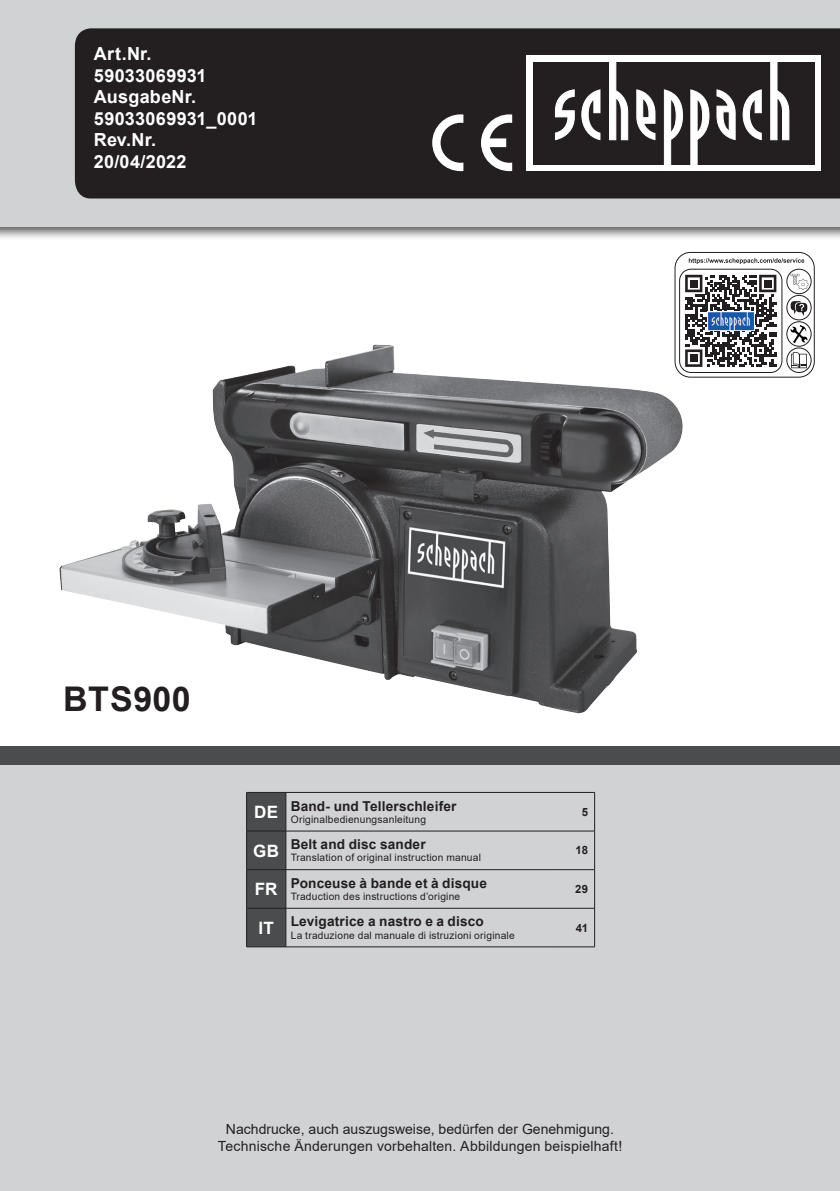
<style>
.page{position:relative;width:840px;height:1191px;background:#fff}
.page>*{position:absolute;margin:0;border:0;box-sizing:border-box;transform-origin:0 0}
.t1{font:700 34px "Arial";letter-spacing:.015em;color:#231f20}
.t2{font:700 18px/21.6px "Arial";letter-spacing:.015em;color:#fff}
.t3{font:14px/16.8px "Arial";letter-spacing:.01em;color:#231f20;text-align:center}
.t4{font:700 13.6px "Arial";letter-spacing:.01em;color:#231f20}
.t5{font:700 11.4px "Arial";color:#231f20}
.t6{font:10.2px "Arial";letter-spacing:.02em;color:#231f20}
.s1{font-size:17px;color:#fff}
</style>
<div class="page">
<img style="left:59px;top:346px;width:585px;height:367px">
<div style="left:0;top:0;width:839px;height:240px;background:#231f20;opacity:.75"></div>
<div style="left:0;top:0;width:839px;height:227px;background:#d1d2d4"></div>
<div style="left:75px;top:28px;width:764px;height:170px;background:#231f20"></div>
<div style="left:0;top:761px;width:839px;height:430px;background:#d1d2d4"></div>
<div style="left:0;top:745px;width:839px;height:19px;background:#4b4c4d"></div>
<svg style="left:432px;top:114px;width:31px;height:57px;background:#767474"></svg>
<svg style="left:480px;top:114px;width:32px;height:57px;background:#858384"></svg>
<div style="left:526px;top:56px;width:294px;height:115px;background:#fff"></div>
<div style="left:533px;top:62px;width:281px;height:103px;background:#231f20"></div>
<svg style="left:555px;top:89px;width:19px;height:51px"></svg>
<svg style="left:581px;top:89px;width:19px;height:51px"></svg>
<svg style="left:609px;top:62px;width:19px;height:78px"></svg>
<svg style="left:636px;top:89px;width:19px;height:51px"></svg>
<svg style="left:716px;top:89px;width:19px;height:51px"></svg>
<svg style="left:742px;top:89px;width:19px;height:51px"></svg>
<svg style="left:663px;top:89px;width:19px;height:76px"></svg>
<svg style="left:690px;top:89px;width:19px;height:76px"></svg>
<svg style="left:770px;top:62px;width:19px;height:78px"></svg>
<div style="left:674px;top:252px;width:140px;height:125px;border:1px solid #231f20;border-radius:15px"></div>
<div style="left:786px;top:269px;width:25px;height:25px;border:1px solid #231f20;border-radius:50%"></div>
<div style="left:786px;top:295px;width:25px;height:25px;border:1px solid #231f20;border-radius:50%"></div>
<div style="left:786px;top:321px;width:25px;height:26px;border:1px solid #231f20;border-radius:50%"></div>
<div style="left:786px;top:347px;width:25px;height:26px;border:1px solid #231f20;border-radius:50%"></div>
<svg style="left:790px;top:352px;width:16px;height:16px"></svg>
<svg style="left:685px;top:275px;width:91px;height:92px"></svg>
<div style="left:689px;top:280px;width:8px;height:7px;background:#231f20"></div>
<div style="left:763px;top:280px;width:8px;height:7px;background:#231f20"></div>
<div style="left:689px;top:354px;width:8px;height:8px;background:#231f20"></div>
<img style="left:707px;top:311px;width:46px;height:19px">
<div style="left:678px;top:269px;width:103px;height:104px;border:1px solid #231f20;border-radius:12px"></div>
<svg style="left:688px;top:258px;width:115px;height:6px"></svg>
<svg style="left:790px;top:301px;width:16px;height:15px"></svg>
<svg style="left:789px;top:325px;width:18px;height:18px"></svg>
<svg style="left:790px;top:274px;width:18px;height:16px"></svg>
<div style="left:247px;top:793px;width:38px;height:153px;background:#4b4c4d"></div>
<hr style="left:246px;top:792px;width:40px;height:1px;background:#231f20">
<hr style="left:246px;top:792px;width:1px;height:39px;background:#231f20">
<hr style="left:286px;top:792px;width:272px;height:1px;background:#231f20">
<hr style="left:285px;top:792px;width:1px;height:39px;background:#231f20">
<hr style="left:558px;top:792px;width:36px;height:1px;background:#231f20">
<hr style="left:594px;top:792px;width:1px;height:39px;background:#231f20">
<hr style="left:246px;top:830px;width:40px;height:1px;background:#231f20">
<hr style="left:246px;top:831px;width:1px;height:38px;background:#231f20">
<hr style="left:286px;top:830px;width:272px;height:1px;background:#231f20">
<hr style="left:285px;top:831px;width:1px;height:38px;background:#231f20">
<hr style="left:558px;top:830px;width:36px;height:1px;background:#231f20">
<hr style="left:594px;top:831px;width:1px;height:38px;background:#231f20">
<hr style="left:246px;top:869px;width:40px;height:1px;background:#231f20">
<hr style="left:246px;top:869px;width:1px;height:39px;background:#231f20">
<hr style="left:286px;top:869px;width:272px;height:1px;background:#231f20">
<hr style="left:285px;top:869px;width:1px;height:39px;background:#231f20">
<hr style="left:558px;top:869px;width:36px;height:1px;background:#231f20">
<hr style="left:594px;top:869px;width:1px;height:39px;background:#231f20">
<hr style="left:246px;top:908px;width:40px;height:1px;background:#231f20">
<hr style="left:246px;top:908px;width:1px;height:38px;background:#231f20">
<hr style="left:286px;top:908px;width:272px;height:1px;background:#231f20">
<hr style="left:285px;top:908px;width:1px;height:38px;background:#231f20">
<hr style="left:558px;top:908px;width:36px;height:1px;background:#231f20">
<hr style="left:594px;top:908px;width:1px;height:38px;background:#231f20">
<hr style="left:246px;top:946px;width:40px;height:1px;background:#231f20">
<hr style="left:286px;top:946px;width:272px;height:1px;background:#231f20">
<hr style="left:558px;top:946px;width:36px;height:1px;background:#231f20">
<h2 class="t2" style="left:94px;top:43px;width:165px">Art.Nr.<br>59033069931<br>AusgabeNr.<br>59033069931_0001<br>Rev.Nr.<br>20/04/2022</h2>
<h1 class="t1" style="left:63px;top:675px;width:129px">BTS900</h1>
<h3 class="t4" style="left:254px;top:796px;width:204px"><span class="s1">DE</span> Band- und Tellerschleifer</h3>
<p class="t6" style="left:290px;top:812px;width:137px">Originalbedienungsanleitung</p>
<h3 class="t4" style="left:253px;top:835px;width:174px"><span class="s1">GB</span> Belt and disc sander</h3>
<p class="t6" style="left:290px;top:851px;width:192px">Translation of original instruction manual</p>
<h3 class="t4" style="left:255px;top:873px;width:233px"><span class="s1">FR</span> Ponceuse à bande et à disque</h3>
<p class="t6" style="left:290px;top:889px;width:171px">Traduction des instructions d’origine</p>
<h3 class="t4" style="left:258px;top:912px;width:227px"><span class="s1">IT</span> Levigatrice a nastro e a disco</h3>
<p class="t6" style="left:290px;top:928px;width:225px">La traduzione dal manuale di istruzioni originale</p>
<p class="t5" style="left:581px;top:804px;width:8px">5</p>
<p class="t5" style="left:575px;top:842px;width:14px">18</p>
<p class="t5" style="left:575px;top:881px;width:15px">29</p>
<p class="t5" style="left:575px;top:919px;width:14px">41</p>
<h3 class="t3" style="left:217px;top:1120px;width:406px">Nachdrucke, auch auszugsweise, bedürfen der Genehmigung.<br>Technische Änderungen vorbehalten. Abbildungen beispielhaft!</h3>
</div>
